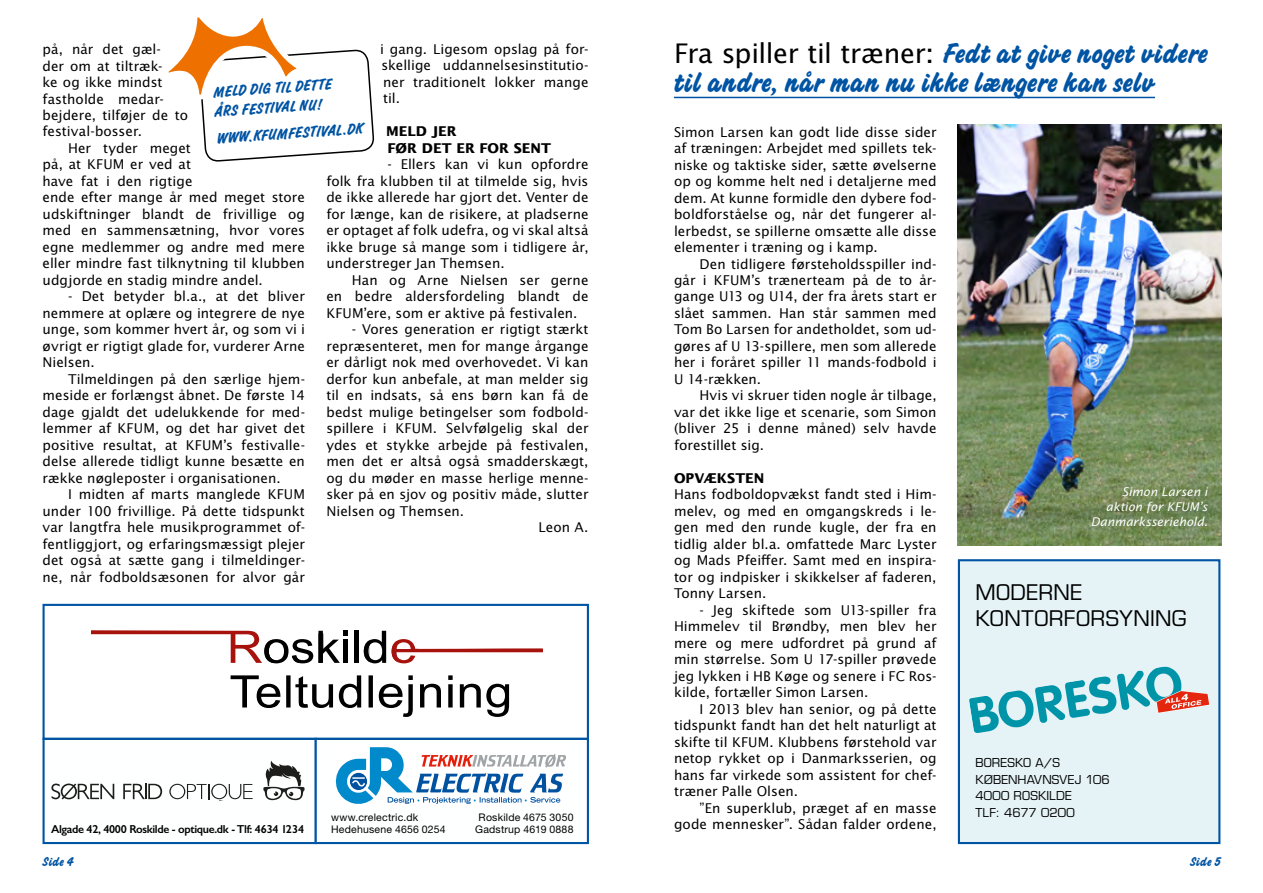
<style>
.page{position:relative;width:1263px;height:893px;background:#fff}
.page>*{position:absolute;margin:0;border:0;box-sizing:border-box;transform-origin:0 0}
.t1{font:30px/28.5px "Challenge Bold Plain";letter-spacing:-.005em;color:#0054a4}
.t2{font:21px/25.5px "Eurostile";letter-spacing:.02em;color:#000}
.t3{font:16.5px/27px "Challenge Bold Plain";color:#0054a4}
.t4{font:13.5px/16.5px "Lucida Sans Std";letter-spacing:.005em;color:#000;text-align:justify}
.t5{font:700 13.5px/16.5px "Lucida Sans Std";color:#000}
.t6{font:13.5px "Challenge Bold Plain";letter-spacing:.01em;color:#0054a4}
.t7{font:12px/16.5px "Eurostile";letter-spacing:.01em;color:#000}
.t8{font:italic 12px/15px "Lucida Sans Std";letter-spacing:.005em;color:#fff;text-align:right}
.t9{font:600 11.55px "Gill Sans";letter-spacing:-.03em;color:#000}
.t10{font:10.5px "Helvetica Neue LT Std";letter-spacing:.02em;color:#000}
.s1{font-family:"Lucida Sans Std";font-size:27px;color:#000}
</style>
<div class="page">
<div style="left:43px;top:738px;width:274px;height:106px;background:#feffff;border:2px solid #0054a4"></div>
<svg style="left:169px;top:784px;width:84px;height:17px"></svg>
<svg style="left:51px;top:784px;width:63px;height:15px"></svg>
<svg style="left:123px;top:784px;width:39px;height:15px"></svg>
<svg style="left:263px;top:761px;width:42px;height:39px"></svg>
<div style="left:315px;top:738px;width:274px;height:106px;background:#feffff;border:2px solid #0054a4"></div>
<svg style="left:335px;top:747px;width:231px;height:57px"></svg>
<svg style="left:396px;top:639px;width:146px;height:24px"></svg>
<img style="left:392px;top:641px;width:5px;height:21px">
<svg style="left:354px;top:631px;width:32px;height:32px"></svg>
<svg style="left:231px;top:675px;width:278px;height:42px"></svg>
<svg style="left:91px;top:630px;width:257px;height:33px"></svg>
<div style="left:43px;top:604px;width:546px;height:136px;border:2px solid #0054a4"></div>
<div style="left:958px;top:559px;width:262px;height:285px;background:#e5f3f6;border:2px solid #0054a4"></div>
<svg style="left:969px;top:666px;width:241px;height:67px"></svg>
<hr style="left:674px;top:97px;width:481px;height:1px;background:#0054a4">
<img style="left:958px;top:124px;width:263px;height:421px">
<svg style="left:168px;top:17px;width:206px;height:145px"></svg>
<p class="t4" style="left:380px;top:41px;width:210px">i gang. Ligesom opslag på for&shy;skellige uddannelsesinstitutio&shy;ner traditionelt lokker mange til.</p>
<p class="t5" style="left:386px;top:124px;width:167px">MELD JER<br>FØR DET ER FOR SENT</p>
<p class="t4" style="left:326px;top:157px;width:264px;text-indent:61px">- Ellers kan vi kun opfordre folk fra klubben til at tilmelde sig, hvis de ikke allerede har gjort det. Venter de for længe, kan de risikere, at pladserne er optaget af folk udefra, og vi skal altså ikke bruge så mange som i tidligere år, understreger Jan Themsen.</p>
<p class="t4" style="left:326px;top:272px;width:264px;text-indent:26px">Han og Arne Nielsen ser gerne en bedre aldersfordeling blandt de KFUM’ere, som er aktive på festivalen.</p>
<p class="t4" style="left:352px;top:321px;width:238px">- Vores generation er rigtigt stærkt</p>
<p class="t4" style="left:326px;top:338px;width:264px">repræsenteret, men for mange årgange</p>
<p class="t4" style="left:326px;top:354px;width:264px">er dårligt nok med overhovedet. Vi kan</p>
<p class="t4" style="left:326px;top:371px;width:264px">derfor kun anbefale, at man melder sig</p>
<p class="t4" style="left:326px;top:387px;width:264px">til en indsats, så ens børn kan få de</p>
<p class="t4" style="left:326px;top:404px;width:264px">bedst mulige betingelser som fodbold-</p>
<p class="t4" style="left:326px;top:420px;width:264px">spillere i KFUM. Selvfølgelig skal der</p>
<p class="t4" style="left:326px;top:437px;width:264px">ydes et stykke arbejde på festivalen,</p>
<p class="t4" style="left:326px;top:453px;width:264px">men det er altså også smadderskægt,</p>
<p class="t4" style="left:326px;top:470px;width:264px">og du møder en masse herlige menne-</p>
<p class="t4" style="left:326px;top:486px;width:264px">sker på en sjov og positiv måde, slutter</p>
<p class="t4" style="left:326px;top:503px;width:139px">Nielsen og Themsen.</p>
<p class="t4" style="left:539px;top:519px;width:51px">Leon A.</p>
<p class="t4" style="left:43px;top:41px;width:147px;text-align:left">på, når det gæl-<br>der om at tiltræk-<br>ke og ikke mindst fastholde medar&shy;bejdere, tilføjer de to festival-bosser.</p>
<p class="t4" style="left:43px;top:140px;width:264px;text-align:left;text-indent:26px">Her tyder meget<br>på, at KFUM er ved at<br>have fat i den rigtige<br>ende efter mange år med meget store udskiftninger blandt de frivillige og med en sammensætning, hvor vores egne medlemmer og andre med mere eller mindre fast tilknytning til klubben udgjorde en stadig mindre andel.</p>
<p class="t4" style="left:43px;top:289px;width:264px;text-indent:26px">- Det betyder bl.a., at det bliver nemmere at oplære og integrere de nye unge, som kommer hvert år, og som vi i øvrigt er rigtigt glade for, vurderer Arne Nielsen.</p>
<p class="t4" style="left:43px;top:371px;width:264px;text-indent:26px">Tilmeldingen på den særlige hjem&shy;meside er forlængst åbnet. De første 14 dage gjaldt det udelukkende for med&shy;lemmer af KFUM, og det har givet det positive resultat, at KFUM’s festivalle&shy;delse allerede tidligt kunne besætte en række nøgleposter i organisationen.</p>
<p class="t4" style="left:43px;top:487px;width:264px;text-indent:26px">I midten af marts manglede KFUM under 100 frivillige. På dette tidspunkt var langtfra hele musikprogrammet of&shy;fentliggjort, og erfaringsmæssigt plejer det også at sætte gang i tilmeldinger&shy;ne, når fodboldsæsonen for alvor går</p>
<p class="t3" style="left:212px;top:78px;width:92px;rotate:-4deg">MELD DIG TIL dett</p>
<p class="t3" style="left:214px;top:98px;width:148px;rotate:-4deg">ÅRS FESTIVAL NU! www.KFUMFESTIVAL.DK</p>
<p class="t9" style="left:51px;top:822px;width:255px">Algade 42, 4000 Roskilde - optique.dk - Tlf: 4634 1234</p>
<p class="t10" style="left:331px;top:811px;width:89px">www.crelectric.dk</p>
<p class="t10" style="left:479px;top:811px;width:96px">Roskilde 4675 3050</p>
<p class="t10" style="left:331px;top:823px;width:116px">Hedehusene 4656 0254</p>
<p class="t10" style="left:475px;top:823px;width:100px">Gadstrup 4619 0888</p>
<h1 class="t1" style="left:674px;top:39px;width:535px"><span class="s1">Fra spiller til træner:</span> Fedt at give noget videre til andre, når man nu ikke længere kan selv</h1>
<p class="t4" style="left:674px;top:124px;width:264px">Simon Larsen kan godt lide disse sider af træningen: Arbejdet med spillets tek&shy;niske og taktiske sider, sætte øvelserne op og komme helt ned i detaljerne med dem. At kunne formidle den dybere fod&shy;boldforståelse og, når det fungerer al&shy;lerbedst, se spillerne omsætte alle disse elementer i træning og i kamp.</p>
<p class="t4" style="left:674px;top:256px;width:264px;text-indent:26px">Den tidligere førsteholdsspiller ind&shy;går i KFUM’s trænerteam på de to år&shy;gange U13 og U14, der fra årets start er slået sammen. Han står sammen med Tom Bo Larsen for andetholdet, som ud&shy;gøres af U 13-spillere, men som allerede her i foråret spiller 11 mands-fodbold i U 14-rækken.</p>
<p class="t4" style="left:674px;top:388px;width:264px;text-indent:26px">Hvis vi skruer tiden nogle år tilbage, var det ikke lige et scenarie, som Simon (bliver 25 i denne måned) selv havde forestillet sig.</p>
<p class="t5" style="left:674px;top:470px;width:92px">OPVÆKSTEN</p>
<p class="t4" style="left:674px;top:487px;width:264px">Hans fodboldopvækst fandt sted i Him&shy;melev, og med en omgangskreds i le&shy;gen med den runde kugle, der fra en tidlig alder bl.a. omfattede Marc Lyster og Mads Pfeiffer. Samt med en inspira&shy;tor og indpisker i skikkelser af faderen, Tonny Larsen.</p>
<p class="t4" style="left:674px;top:602px;width:264px;text-indent:26px">- Jeg skiftede som U13-spiller fra Himmelev til Brøndby, men blev her mere og mere udfordret på grund af min størrelse. Som U 17-spiller prøvede jeg lykken i HB Køge og senere i FC Ros&shy;kilde, fortæller Simon Larsen.</p>
<p class="t4" style="left:674px;top:701px;width:264px;text-indent:26px">I 2013 blev han senior, og på dette tidspunkt fandt han det helt naturligt at skifte til KFUM. Klubbens førstehold var netop rykket op i Danmarksserien, og hans far virkede som assistent for chef&shy;træner Palle Olsen.</p>
<p class="t4" style="left:674px;top:800px;width:264px;text-align:right">”En superklub, præget af en masse gode mennesker”. Sådan falder ordene,</p>
<p class="t8" style="left:1091px;top:484px;width:119px">Simon Larsen i aktion for KFUM’s<br>Danmarksseriehold.</p>
<h2 class="t2" style="left:975px;top:580px;width:107px">MODERNE<br>KONTOR</h2>
<h2 class="t2" style="left:1064px;top:605px;width:28px">FORS</h2>
<h2 class="t2" style="left:1119px;top:605px;width:68px">YNING</h2>
<p class="t7" style="left:975px;top:755px;width:136px">BORESKO A/S<br>KØBENHAVNSVEJ 106<br>4000 ROSK</p>
<p class="t7" style="left:975px;top:788px;width:101px;text-indent:71px">ILDE<br>TLF: 4677 0200</p>
<p class="t6" style="left:43px;top:853px;width:33px">Side 4</p>
<p class="t6" style="left:1190px;top:853px;width:32px">Side 5</p>
</div>
